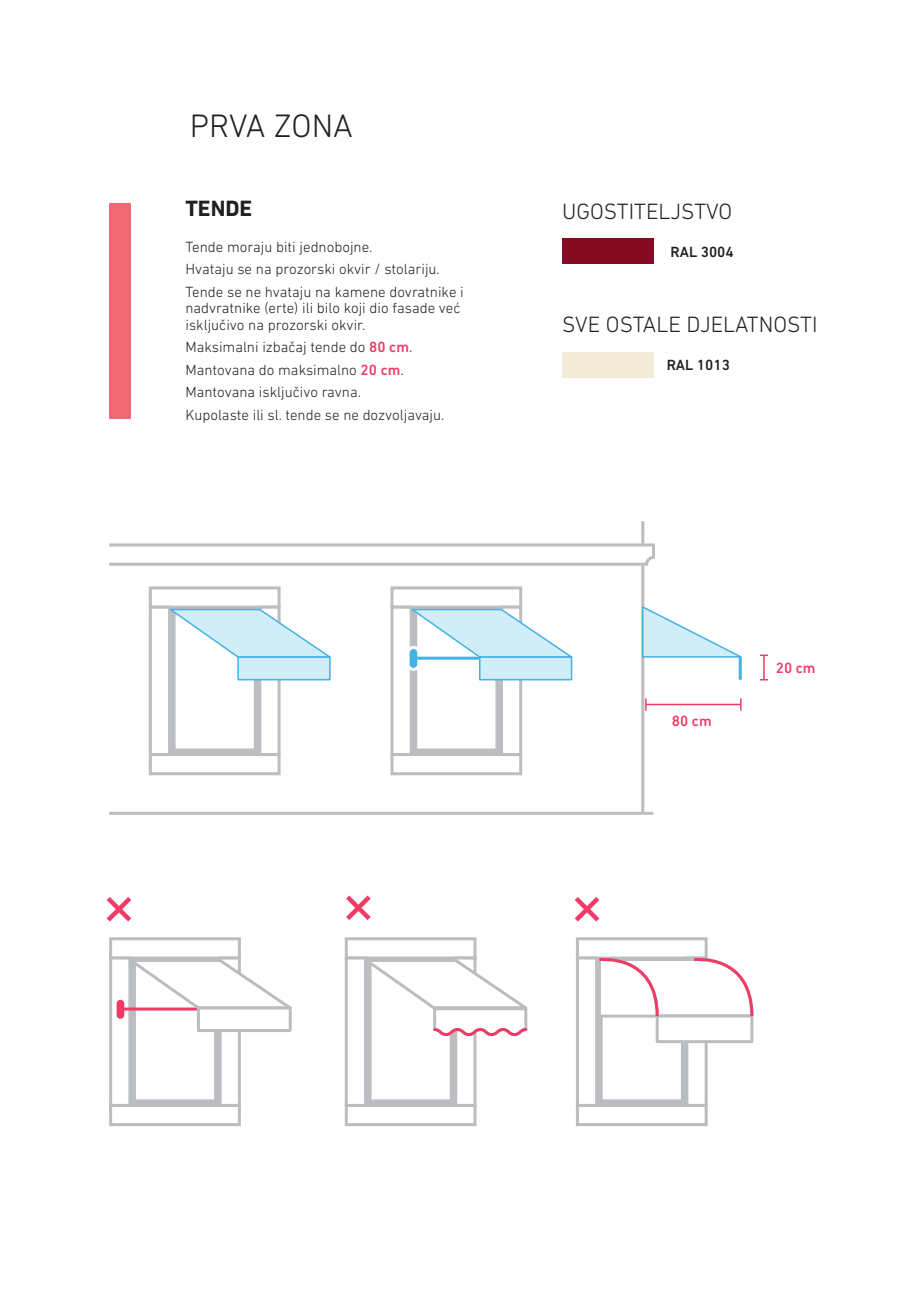
<style>
.page{position:relative;width:919px;height:1289px;background:#fff}
.page>*{position:absolute;margin:0;border:0;box-sizing:border-box;transform-origin:0 0}
.t1{font:300 33px "DIN Next LT Pro";color:#231f20}
.t2{font:300 22.5px "DIN Next LT Pro";color:#231f20}
.t3{font:700 22.5px "DIN Next LT Pro";color:#231f20}
.t4{font:300 15px/22.5px "DIN Next LT Pro";color:#231f20}
.t5{font:500 15px "DIN Next LT Pro";color:#231f20}
.t6{font:500 15px "DIN Next LT Pro";color:#ef3b65}
.s1{font-weight:500;color:#ef3b65}
</style>
<div class="page">
<div style="left:109px;top:204px;width:22px;height:215px;background:#f16774"></div>
<div style="left:562px;top:238px;width:91px;height:26px;background:#850b22"></div>
<div style="left:562px;top:352px;width:91px;height:25px;background:#f1ebd8"></div>
<div style="left:109px;top:937px;width:132px;height:22px;background:#fff;border:3px solid #bcbdc0"></div>
<div style="left:109px;top:1103px;width:132px;height:23px;background:#fff;border:3px solid #bcbdc0"></div>
<div style="left:109px;top:956px;width:22px;height:150px;background:#fff;border:3px solid #bcbdc0"></div>
<svg style="left:114px;top:956px;width:176px;height:149px"></svg>
<div style="left:197px;top:1006px;width:95px;height:26px;background:#fff;border:3px solid #bcbdc0"></div>
<div style="left:345px;top:937px;width:131px;height:22px;background:#fff;border:3px solid #bcbdc0"></div>
<div style="left:345px;top:1103px;width:131px;height:23px;background:#fff;border:3px solid #bcbdc0"></div>
<div style="left:345px;top:956px;width:22px;height:150px;background:#fff;border:3px solid #bcbdc0"></div>
<svg style="left:362px;top:956px;width:166px;height:149px"></svg>
<div style="left:576px;top:937px;width:131px;height:22px;background:#fff;border:3px solid #bcbdc0"></div>
<div style="left:576px;top:1103px;width:131px;height:23px;background:#fff;border:3px solid #bcbdc0"></div>
<div style="left:576px;top:956px;width:22px;height:150px;background:#fff;border:3px solid #bcbdc0"></div>
<svg style="left:596px;top:952px;width:158px;height:153px"></svg>
<svg style="left:574px;top:897px;width:26px;height:25px"></svg>
<svg style="left:346px;top:895px;width:25px;height:25px"></svg>
<svg style="left:106px;top:897px;width:26px;height:25px"></svg>
<hr style="left:641px;top:521px;width:3px;height:291px;background:#bcbdc0">
<hr style="left:109px;top:811px;width:544px;height:3px;background:#bcbdc0">
<svg style="left:109px;top:542px;width:546px;height:25px"></svg>
<svg style="left:740px;top:698px;width:1px;height:12px"></svg>
<hr style="left:645px;top:703px;width:95px;height:2px;background:#ef3b65">
<svg style="left:760px;top:654px;width:7px;height:26px"></svg>
<hr style="left:738px;top:657px;width:3px;height:22px;background:#43b2e5">
<svg style="left:641px;top:604px;width:101px;height:54px"></svg>
<div style="left:390px;top:586px;width:132px;height:22px;background:#fff;border:3px solid #bcbdc0"></div>
<div style="left:390px;top:753px;width:132px;height:22px;background:#fff;border:3px solid #bcbdc0"></div>
<div style="left:390px;top:605px;width:22px;height:151px;background:#fff;border:3px solid #bcbdc0"></div>
<svg style="left:500px;top:605px;width:22px;height:151px"></svg>
<svg style="left:406px;top:607px;width:167px;height:147px"></svg>
<div style="left:479px;top:656px;width:93px;height:24px;background:#d0edf8;border:2px solid #43b2e5"></div>
<div style="left:149px;top:586px;width:131px;height:22px;background:#fff;border:3px solid #bcbdc0"></div>
<div style="left:149px;top:753px;width:131px;height:22px;background:#fff;border:3px solid #bcbdc0"></div>
<div style="left:149px;top:605px;width:22px;height:151px;background:#fff;border:3px solid #bcbdc0"></div>
<svg style="left:258px;top:605px;width:22px;height:151px"></svg>
<svg style="left:169px;top:607px;width:162px;height:147px"></svg>
<div style="left:237px;top:656px;width:93px;height:24px;background:#d0edf8;border:2px solid #43b2e5"></div>
<h1 class="t1" style="left:190px;top:106px;width:165px">PRVA ZONA</h1>
<h2 class="t3" style="left:185px;top:195px;width:68px">TENDE</h2>
<p class="t4" style="left:185px;top:235px;width:280px">Tende moraju biti jednobojne.<br>Hvataju se na prozorski okvir / stolariju.<br>Tende se ne hvataju na kamene dovratnike i</p>
<p class="t4" style="left:185px;top:300px;width:276px;line-height:16.5px">nadvratnike (erte) ili bilo koji dio fasade već isključivo na prozorski okvir.</p>
<p class="t4" style="left:185px;top:336px;width:260px">Maksimalni izbačaj tende do <span class="s1">80 cm</span>.<br>Mantovana do maksimalno <span class="s1">20 cm</span>.<br>Mantovana isključivo ravna.<br>Kupolaste ili sl. tende se ne dozvoljavaju.</p>
<h2 class="t2" style="left:562px;top:198px;width:172px">UGOSTITELJSTVO</h2>
<p class="t5" style="left:670px;top:243px;width:65px">RAL 3004</p>
<h2 class="t2" style="left:562px;top:311px;width:257px">SVE OSTALE DJELATNOSTI</h2>
<p class="t5" style="left:666px;top:356px;width:65px">RAL 1013</p>
<p class="t6" style="left:672px;top:712px;width:41px">80 cm</p>
<p class="t6" style="left:775px;top:659px;width:41px">20 cm</p>
</div>
